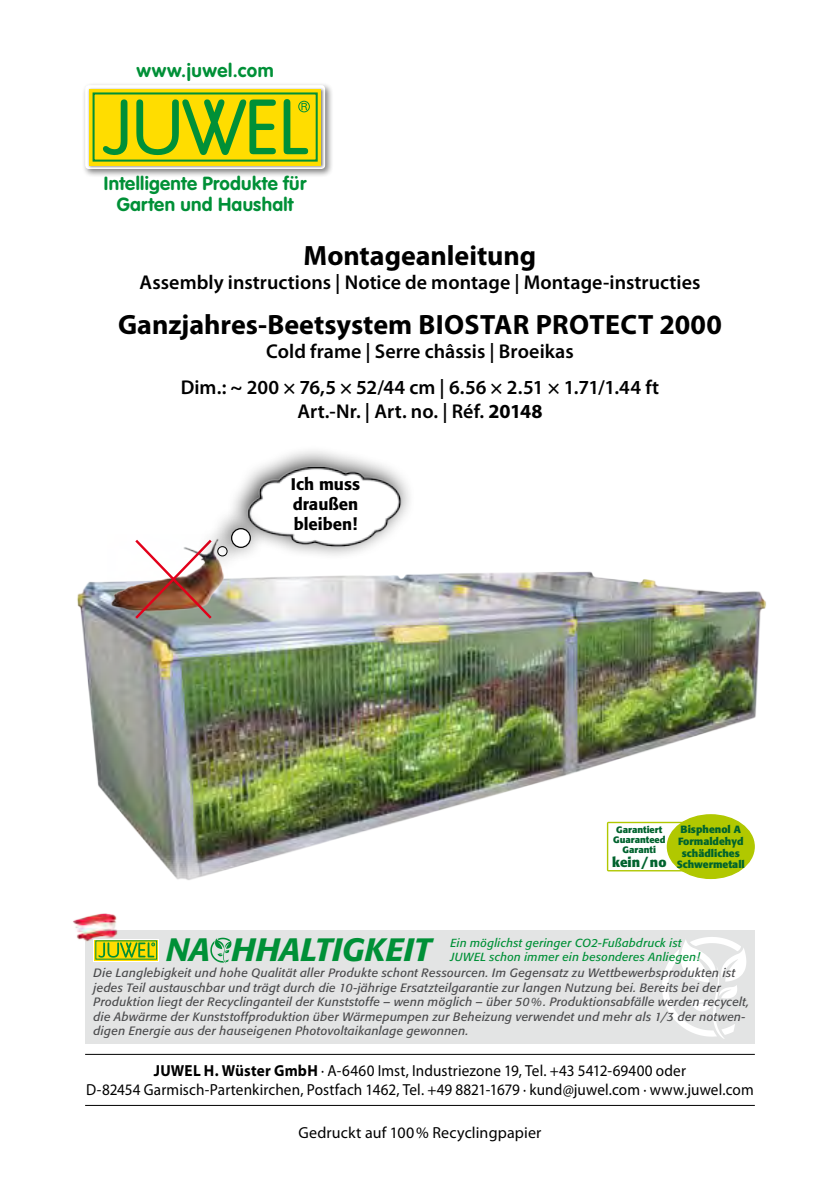
<style>
.page{position:relative;width:840px;height:1191px;background:#fff}
.page>*{position:absolute;margin:0;border:0;box-sizing:border-box;transform-origin:0 0}
.t1{font:italic 500 32px "Formata";letter-spacing:.005em;color:#009037}
.t2{font:700 28px "Myriad Pro";color:#000}
.t3{font:600 20px/35.4px "Myriad Pro";color:#000;text-align:center}
.t4{font:700 18.8px/20.4px "VAG Rounded Std";letter-spacing:.015em;color:#009037;text-align:center}
.t5{font:700 18.8px "VAG Rounded Std";letter-spacing:.035em;color:#009037}
.t6{font:500 16.6px/20px "Formata";color:#000;text-align:justify}
.t7{font:16px/19.2px "Myriad Pro";letter-spacing:.01em;color:#000;text-align:center;scale:.95 1}
.t8{font:16px "Myriad Pro";letter-spacing:.01em;color:#000}
.t9{font:700 13.4px "Formata";color:#00632e}
.t10{font:italic 12px/14.4px "Formata";letter-spacing:.02em;color:#4b4b4d}
.t11{font:italic 11.6px/14px "Formata";letter-spacing:.025em;color:#009037}
.t12{font:700 10.4px/12.4px "Formata";color:#00632e;text-align:center}
.t13{font:700 9.2px/10px "Formata";color:#00632e;text-align:center}
.s1{font-weight:700}
</style>
<div class="page">
<img style="left:77px;top:571px;width:689px;height:309px">
<div style="left:82px;top:82px;width:252px;height:96px;background:#000;opacity:.5"></div>
<div style="left:85px;top:85px;width:240px;height:84px;background:#fff;border-radius:4px"></div>
<div style="left:88px;top:88px;width:237px;height:81px;background:#000;opacity:.5"></div>
<div style="left:89px;top:89px;width:232px;height:76px;background:#fd0"></div>
<div style="left:92px;top:92px;width:225px;height:70px;border:2px solid #009037"></div>
<svg style="left:103px;top:99px;width:24px;height:56px"></svg>
<svg style="left:136px;top:99px;width:140px;height:56px"></svg>
<div style="left:298px;top:101px;width:11px;height:11px;border:1px solid #009037;border-radius:50%"></div>
<svg style="left:283px;top:99px;width:25px;height:55px"></svg>
<hr style="left:85px;top:1105px;width:669px;height:1px;background:#000">
<hr style="left:85px;top:1053px;width:669px;height:1px;background:#000">
<svg style="left:606px;top:821px;width:78px;height:50px"></svg>
<div style="left:667px;top:815px;width:86px;height:63px;background:#b1c800;border-radius:50%"></div>
<div style="left:666px;top:814px;width:88px;height:65px;border:1px solid #b1c800;border-radius:50%"></div>
<img style="left:108px;top:571px;width:119px;height:43px">
<img style="left:133px;top:539px;width:81px;height:82px">
<div style="left:226px;top:445px;width:189px;height:116px;background:#000;opacity:.75"></div>
<img style="left:238px;top:462px;width:167px;height:89px">
<div style="left:197px;top:526px;width:45px;height:45px;background:#000;opacity:.75"></div>
<div style="left:210px;top:507px;width:55px;height:56px;background:#000;opacity:.75"></div>
<svg style="left:231px;top:528px;width:19px;height:19px"></svg>
<div style="left:231px;top:528px;width:20px;height:20px;border:1px solid #000;border-radius:50%"></div>
<div style="left:85px;top:930px;width:669px;height:113px;background:#e3e4e4"></div>
<svg style="left:662px;top:937px;width:84px;height:102px"></svg>
<svg style="left:210px;top:937px;width:21px;height:26px"></svg>
<svg style="left:94px;top:939px;width:65px;height:22px"></svg>
<svg style="left:95px;top:939px;width:63px;height:21px"></svg>
<svg style="left:98px;top:942px;width:57px;height:15px"></svg>
<img style="left:73px;top:913px;width:48px;height:31px">
<h3 class="t5" style="left:136px;top:59px;width:139px">www.juwel.com</h3>
<h3 class="t4" style="left:104px;top:174px;width:204px">Intelligente Produkte für<br>Garten und Haushalt</h3>
<h2 class="t2" style="left:303px;top:237px;width:234px">Montageanleitung</h2>
<h3 class="t3" style="left:139px;top:264px;width:562px">Assembly instructions | Notice de montage | Montage-instructies</h3>
<h2 class="t2" style="left:118px;top:306px;width:605px">Ganzjahres-Beetsystem BIOSTAR PROTECT 2000</h2>
<h3 class="t3" style="left:180px;top:333px;width:480px">Cold frame | Serre châssis | Broeikas<br>Dim.: ~ 200 × 76,5 × 52/44 cm | 6.56 × 2.51 × 1.71/1.44 ft</h3>
<h3 class="t3" style="left:297px;top:393px;width:246px">Art.-Nr. | Art. no. | Réf. <span class="s1">20148</span></h3>
<h3 class="t6" style="left:291px;top:474px;width:70px">Ich muss draußen bleiben!</h3>
<p class="t13" style="left:612px;top:824px;width:54px">Garantiert<br>Guaranteed<br>Garanti</p>
<p class="t9" style="left:612px;top:853px;width:56px">kein/no</p>
<p class="t12" style="left:677px;top:823px;width:67px">Bisphenol A<br>Formaldehyd schädliches</p>
<p class="t12" style="left:676px;top:858px;width:69px">Schwermetall</p>
<p class="t11" style="left:450px;top:936px;width:251px">Ein möglichst geringer CO2-Fußabdruck ist<br>JUWEL schon immer ein besonderes Anliegen!</p>
<h1 class="t1" style="left:166px;top:930px;width:266px">NA HHALTIGKEIT</h1>
<p class="t10" style="left:94px;top:966px;width:656px">Die Langlebigkeit und hohe Qualität aller Produkte schont Ressourcen. Im Gegensatz zu Wettbewerbs produkten ist jedes Teil austauschbar und trägt durch die 10-jährige Ersatzteilgarantie zur langen Nutzung bei. Bereits bei der Produktion liegt der Recyclinganteil der Kunststoffe – wenn möglich – über 50 %. Produktionsabfälle werden recycelt, die Abwärme der Kunststoffproduktion über Wärme pumpen zur Beheizung verwendet und mehr als 1/3 der notwen&shy;digen Energie aus der hauseigenen Photovoltaikanlage gewonnen.</p>
<h3 class="t7" style="left:86px;top:1060px;width:703px"><span class="s1">JUWEL H. Wüster GmbH</span> · A-6460 Imst, Industriezone 19, Tel. +43 5412-69400 oder<br>D-82454 Garmisch-Partenkirchen, Postfach 1462, Tel. +49 8821-1679 · kund@juwel.com · www.juwel.com</h3>
<h3 class="t8" style="left:298px;top:1122px;width:244px">Gedruckt auf 100% Recyclingpapier</h3>
</div>
